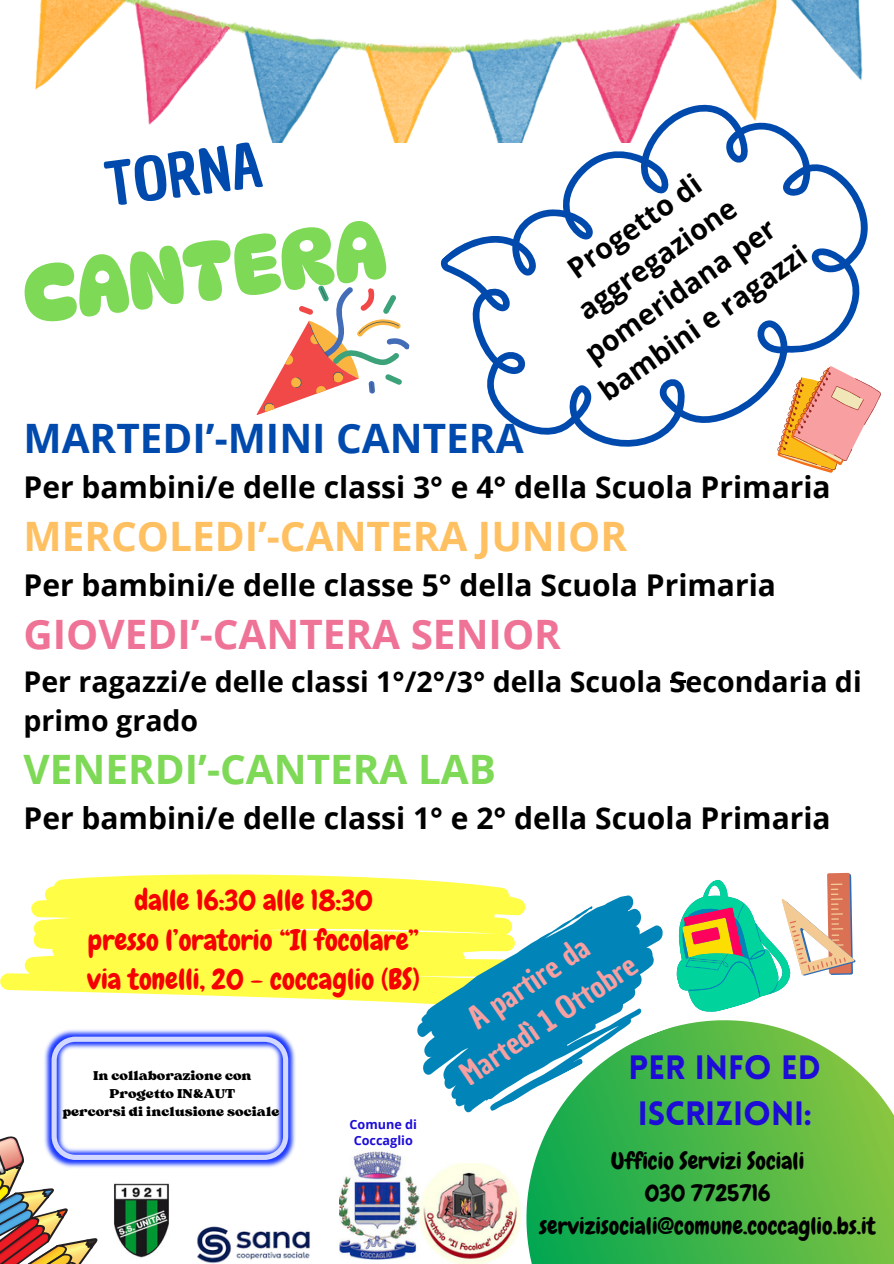
<style>
.page{position:relative;width:894px;height:1264px;background:#fff}
.page>*{position:absolute;margin:0;border:0;box-sizing:border-box;transform-origin:0 0}
.t1{font:700 80.85px "Dyna Puff";color:#7ed957}
.t2{font:58.5px "Chau Philomene One";color:#004aad}
.t3{font:700 40.5px "Open Sans";color:#ffc062}
.t4{font:700 40.5px "Open Sans";color:#ef7396}
.t5{font:700 40.5px "Open Sans";color:#004aad}
.t6{font:700 40.5px "Open Sans";color:#7ed957}
.t7{font:900 33px/46.2px "Lovelo";color:#1d0cd8}
.t8{font:700 30px "Open Sans";color:#000}
.t9{font:30px/41.7px "Chau Philomene One";color:#f89fa1;text-align:center}
.t10{font:28.65px/39.6px "Chewy";color:#f60101;text-align:center}
.t11{font:700 28.5px/39.3px "Open Sans";color:#000}
.t12{font:700 28.2px/39.5px "Open Sans";color:#000;text-align:center}
.t13{font:23.55px "Chewy";color:#000}
.t14{font:13.5px/18px "Sergio Trendy";color:#000;text-align:center}
.t15{font:700 12.6px "Open Sans";color:#1d0cd8}
</style>
<div class="page">
<svg style="left:396px;top:142px;width:485px;height:331px"></svg>
<img style="left:35px;top:0;width:828px;height:142px">
<svg style="left:670px;top:680px;width:15px;height:2px"></svg>
<svg style="left:520px;top:1020px;width:373px;height:243px;background:#5dbd57"></svg>
<svg style="left:0;top:874px;width:433px;height:128px;background:#fffd62"></svg>
<svg style="left:777px;top:366px;width:103px;height:106px"></svg>
<svg style="left:256px;top:275px;width:160px;height:154px"></svg>
<img style="left:339px;top:1151px;width:81px;height:108px">
<img style="left:420px;top:1163px;width:100px;height:100px">
<svg style="left:700px;top:872px;width:155px;height:140px"></svg>
<img style="left:55px;top:1030px;width:241px;height:128px">
<svg style="left:0;top:1036px;width:288px;height:227px"></svg>
<img style="left:169px;top:1174px;width:141px;height:89px">
<svg style="left:392px;top:881px;width:308px;height:251px"></svg>
<img style="left:102px;top:1181px;width:78px;height:78px">
<p class="t2" style="left:101px;top:145px;width:158px;rotate:-7deg">TORNA</p>
<p class="t1" style="left:18px;top:245px;width:366px;rotate:-7deg">CANTERA</p>
<p class="t12" style="left:522px;top:280px;width:248px;rotate:-35deg">Progetto di aggregazione pomeridana per bambini e ragazzi</p>
<p class="t5" style="left:24px;top:410px;width:501px">MARTEDI’-MINI CANTERA</p>
<p class="t8" style="left:24px;top:466px;width:808px">Per bambini/e delle classi 3° e 4° della Scuola Primaria</p>
<p class="t3" style="left:24px;top:507px;width:605px">MERCOLEDI’-CANTERA JUNIOR</p>
<p class="t8" style="left:24px;top:564px;width:753px">Per bambini/e delle classe 5° della Scuola Primaria</p>
<p class="t4" style="left:24px;top:605px;width:539px">GIOVEDI’-CANTERA SENIOR</p>
<p class="t11" style="left:24px;top:661px;width:839px">Per ragazzi/e delle classi 1°/2°/3° della Scuola Secondaria di primo grado</p>
<p class="t6" style="left:24px;top:740px;width:474px">VENERDI’-CANTERA LAB</p>
<p class="t8" style="left:24px;top:797px;width:808px">Per bambini/e delle classi 1° e 2° della Scuola Primaria</p>
<p class="t10" style="left:87px;top:880px;width:334px">dalle 16:30 alle 18:30<br>presso l’oratorio “Il focolare” via tonelli, 20 - coccaglio (BS)</p>
<p class="t14" style="left:93px;top:1066px;width:160px">In collaborazione con<br>Progetto IN&amp;AUT</p>
<p class="t14" style="left:62px;top:1102px;width:218px">percorsi di inclusione sociale</p>
<h2 class="t15" style="left:349px;top:1115px;width:69px">Comune di</h2>
<p class="t15" style="left:353px;top:1131px;width:61px">Coccaglio</p>
<p class="t9" style="left:428px;top:1024px;width:207px;rotate:-34deg">A partire da<br>Martedì 1 Ottobre</p>
<h4 class="t7" style="left:628px;top:1047px;width:194px">PER INFO ED<br>ISCRIZIONI:</h4>
<p class="t13" style="left:610px;top:1145px;width:195px">Ufficio Servizi Sociali</p>
<h6 class="t13" style="left:644px;top:1178px;width:127px">030 7725716</h6>
<p class="t13" style="left:539px;top:1210px;width:337px">servizisociali@comune.coccaglio.bs.it</p>
</div>
